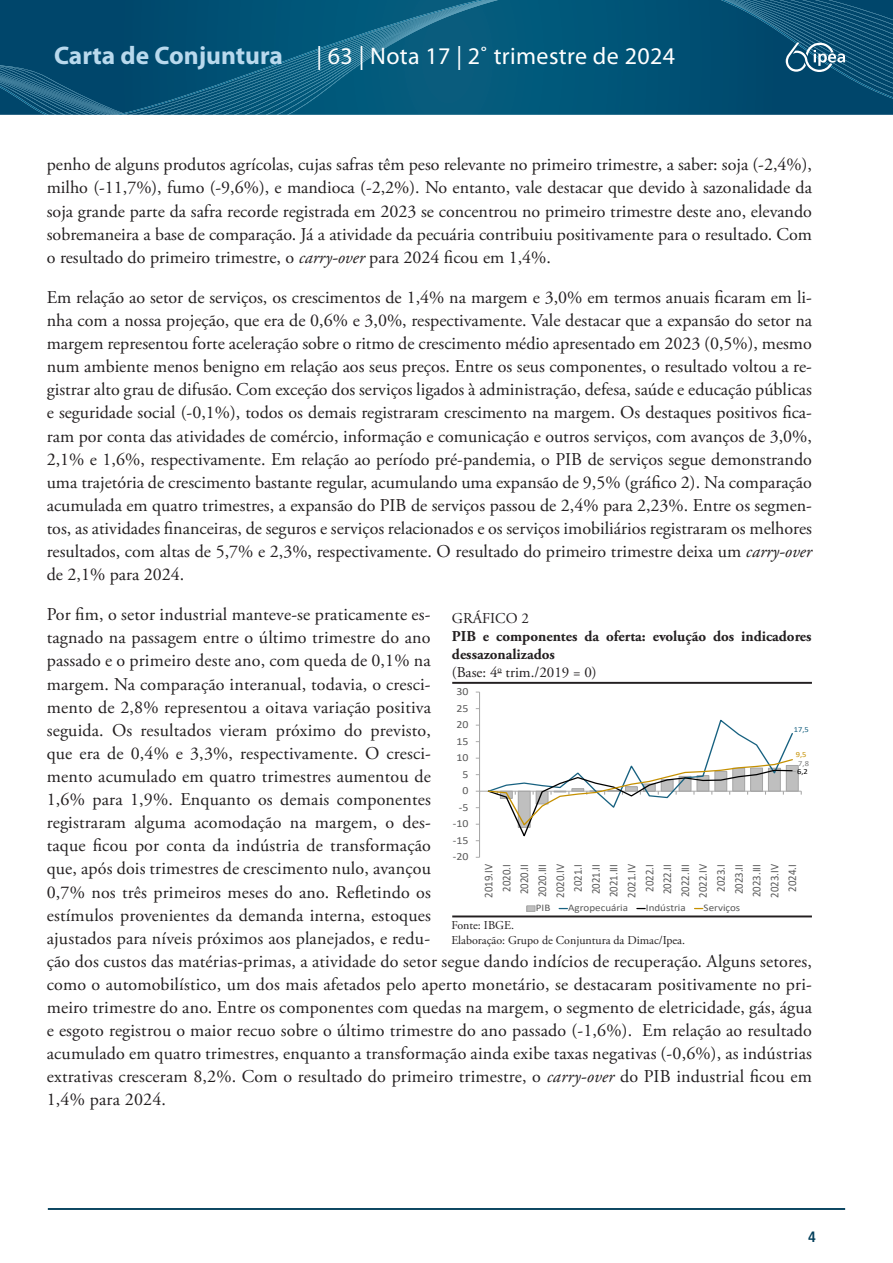
<style>
.page{position:relative;width:893px;height:1263px;background:#fff}
.page>*{position:absolute;margin:0;border:0;box-sizing:border-box;transform-origin:0 0}
.t1{font:700 25.5px "Myriad Pro";color:#b9d9ed}
.t2{font:24px "Myriad Pro";letter-spacing:.015em;color:#fff}
.corpo_de_texto{font:18px/23.1px "Adobe Garamond Pro";letter-spacing:.01em;color:#231f20;text-align:justify}
.t3{font:700 15px/18px "Adobe Garamond Pro";color:#231f20}
.t4{font:15px "Adobe Garamond Pro";color:#231f20}
.t5{font:700 condensed 15px "Frutiger LT Pro";color:#013d59}
.t6{font:12px "Adobe Garamond Pro";color:#231f20}
.t7{font:11.85px/17.9px "Calibri";color:#595959;text-align:center;scale:.91 1}
.t8{font:10.8px "Calibri";color:#595959;scale:1.09 1}
.t9{font:10.05px "Calibri";color:#595959;scale:1.09 1}
.t10{font:7.8px "Calibri";color:#176180;scale:1.09 1}
.t11{font:7.8px "Calibri";color:#7f7f7f;scale:1.09 1}
.t12{font:7.8px "Calibri";color:#000;scale:1.09 1}
.t13{font:7.8px "Calibri";color:#c59000;scale:1.09 1}
.s1{font-style:italic}
</style>
<div class="page">
<hr style="left:48px;top:1208px;width:797px;height:2px;background:#013d59">
<svg style="left:498px;top:0;width:395px;height:115px;background:#015376"></svg>
<svg style="left:0;top:0;width:498px;height:115px;background:#095779"></svg>
<svg style="left:721px;top:0;width:172px;height:100px;background:#0f5376"></svg>
<hr style="left:452px;top:915px;width:360px;height:2px;background:#231f20">
<hr style="left:452px;top:682px;width:360px;height:2px;background:#231f20">
<hr style="left:479px;top:692px;width:1px;height:165px;background:#a6a6a6">
<hr style="left:480px;top:791px;width:321px;height:1px;background:#a6a6a6">
<svg style="left:487px;top:719px;width:315px;height:118px"></svg>
<div style="left:527px;top:906px;width:8px;height:5px;background:#bfbfbf"></div>
<div style="left:527px;top:906px;width:8px;height:5px;border:1px solid #a6a6a6"></div>
<h1 class="t1" style="left:54px;top:39px;width:230px">Carta de Conjuntura</h1>
<h2 class="t2" style="left:316px;top:41px;width:360px">| 63 | Nota 17 | 2˚ trimestre de 2024</h2>
<p class="corpo_de_texto" style="left:47px;top:154px;width:767px">penho de alguns produtos agrícolas, cujas safras têm peso relevante no primeiro trimestre, a saber: soja (-2,4%), milho (-11,7%), fumo (-9,6%), e mandioca (-2,2%). No entanto, vale destacar que devido à sazonalidade da soja grande parte da safra recorde registrada em 2023 se concentrou no primeiro trimestre deste ano, elevando sobremaneira a base de comparação. Já a atividade da pecuária contribuiu positivamente para o resultado. Com o resultado do primeiro trimestre, o <span class="s1">carry-over</span> para 2024 ficou em 1,4%.</p>
<p class="corpo_de_texto" style="left:47px;top:286px;width:767px">Em relação ao setor de serviços, os crescimentos de 1,4% na margem e 3,0% em termos anuais ficaram em li&shy;nha com a nossa projeção, que era de 0,6% e 3,0%, respectivamente. Vale destacar que a expansão do setor na margem representou forte aceleração sobre o ritmo de crescimento médio apresentado em 2023 (0,5%), mesmo num ambiente menos benigno em relação aos seus preços. Entre os seus componentes, o resultado voltou a re&shy;gistrar alto grau de difusão. Com exceção dos serviços ligados à administração, defesa, saúde e educação públicas e seguridade social (-0,1%), todos os demais registraram crescimento na margem. Os destaques positivos fica&shy;ram por conta das atividades de comércio, informação e comunicação e outros serviços, com avanços de 3,0%, 2,1% e 1,6%, respectivamente. Em relação ao período pré-pandemia, o PIB de serviços segue demonstrando uma trajetória de crescimento bastante regular, acumulando uma expansão de 9,5% (gráfico 2). Na comparação acumulada em quatro trimestres, a expansão do PIB de serviços passou de 2,4% para 2,23%. Entre os segmen&shy;tos, as atividades financeiras, de seguros e serviços relacionados e os serviços imobiliários registraram os melhores resultados, com altas de 5,7% e 2,3%, respectivamente. O resultado do primeiro trimestre deixa um <span class="s1">carry-over </span>de 2,1% para 2024.</p>
<p class="corpo_de_texto" style="left:47px;top:604px;width:767px;text-align:left">Por fim, o setor industrial manteve-se praticamente es-<br>tagnado na passagem entre o último trimestre do ano<br>passado e o primeiro deste ano, com queda de 0,1% na<br>margem. Na comparação interanual, todavia, o cresci-<br>mento de 2,8% representou a oitava variação positiva<br>seguida. Os resultados vieram próximo do previsto,<br>que era de 0,4% e 3,3%, respectivamente. O cresci-<br>mento acumulado em quatro trimestres aumentou de<br>1,6% para 1,9%. Enquanto os demais componentes<br>registraram alguma acomodação na margem, o des-<br>taque ficou por conta da indústria de transformação<br>que, após dois trimestres de crescimento nulo, avançou<br>0,7% nos três primeiros meses do ano. Refletindo os<br>estímulos provenientes da demanda interna, estoques<br>ajustados para níveis próximos aos planejados, e redu-<br>ção dos custos das matérias-primas, a atividade do setor segue dando indícios de recuperação. Alguns setores, como o automobilístico, um dos mais afetados pelo aperto monetário, se destacaram positivamente no pri&shy;meiro trimestre do ano. Entre os componentes com quedas na margem, o segmento de eletricidade, gás, água e esgoto registrou o maior recuo sobre o último trimestre do ano passado (-1,6%). Em relação ao resultado acumulado em quatro trimestres, enquanto a transformação ainda exibe taxas negativas (-0,6%), as indústrias extrativas cresceram 8,2%. Com o resultado do primeiro trimestre, o <span class="s1">carry-over</span> do PIB industrial ficou em 1,4% para 2024.</p>
<p class="t4" style="left:452px;top:609px;width:78px">GRÁFICO 2</p>
<p class="t3" style="left:452px;top:627px;width:361px">PIB e componentes da oferta: evolução dos indicadores dessazonalizados</p>
<p class="t4" style="left:452px;top:663px;width:146px">(Base: 4<sup>o</sup> trim./2019 = 0)</p>
<p class="t8" style="left:456px;top:684px;width:13px">30</p>
<p class="t8" style="left:456px;top:701px;width:13px">25</p>
<p class="t8" style="left:456px;top:717px;width:13px">20</p>
<p class="t10" style="left:794px;top:724px;width:15px">17,5</p>
<p class="t12" style="left:797px;top:766px;width:11px">6,2</p>
<p class="t8" style="left:456px;top:734px;width:13px">15</p>
<p class="t13" style="left:796px;top:748px;width:11px">9,5</p>
<p class="t8" style="left:456px;top:750px;width:13px">10</p>
<p class="t11" style="left:798px;top:757px;width:11px">7,8</p>
<p class="t8" style="left:462px;top:767px;width:7px">5</p>
<p class="t8" style="left:462px;top:783px;width:7px">0</p>
<p class="t8" style="left:459px;top:800px;width:10px">-5</p>
<p class="t8" style="left:453px;top:816px;width:16px">-10</p>
<p class="t8" style="left:453px;top:833px;width:16px">-15</p>
<p class="t8" style="left:453px;top:849px;width:16px">-20</p>
<p class="t7" style="left:479px;top:898px;width:39px;rotate:-90deg">2019.IV<br>2020.I<br>2020.II<br>2020.III<br>2020.IV<br>2021.I<br>2021.II<br>2021.III<br>2021.IV<br>2022.I<br>2022.II<br>2022.III<br>2022.IV<br>2023.I<br>2023.II<br>2023.III<br>2023.IV<br>2024.I</p>
<p class="t9" style="left:536px;top:901px;width:15px">PIB</p>
<p class="t9" style="left:568px;top:901px;width:56px">Agropecuária</p>
<p class="t9" style="left:646px;top:901px;width:38px">Indústria</p>
<p class="t9" style="left:704px;top:901px;width:35px">Serviços</p>
<p class="t6" style="left:451px;top:918px;width:64px">Fonte: IBGE.</p>
<p class="t6" style="left:451px;top:933px;width:235px">Elaboração: Grupo de Conjuntura da Dimac/Ipea.</p>
<p class="t5" style="left:808px;top:1228px;width:9px">4</p>
</div>
